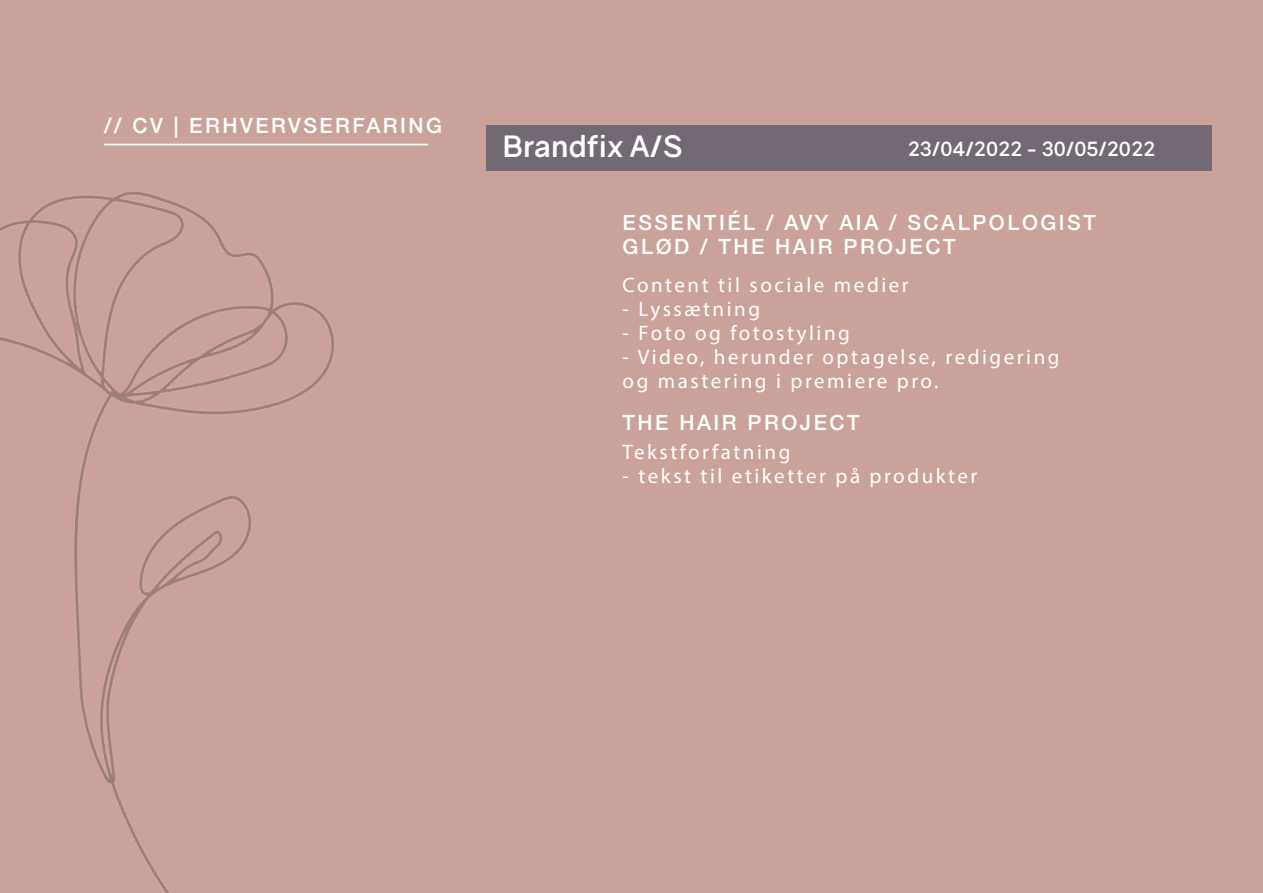
<style>
.page{position:relative;width:1263px;height:893px;background:#caa29b}
.page>*{position:absolute;margin:0;border:0;box-sizing:border-box;transform-origin:0 0}
.Rubrik{font:700 29.4px "Gravity";color:#fff}
.Kompetencer{font:21px "Myriad Pro";letter-spacing:.12em;color:#fff}
.Kompetencer-2{font:500 21px "Helvetica Neue";letter-spacing:.12em;color:#fff}
.Rubrik-2{font:700 19.5px "Gravity";color:#fff}
</style>
<div class="page">
<img style="left:0;top:125px;width:487px;height:768px">
<hr style="left:104px;top:144px;width:324px;height:1px;background:#fff">
<div style="left:487px;top:125px;width:725px;height:46px;background:#726974"></div>
<p class="Kompetencer-2" style="left:104px;top:109px;width:340px">// CV | ERHVERVSERFARING</p>
<p class="Rubrik" style="left:503px;top:128px;width:181px">Brandfix A/S</p>
<p class="Rubrik-2" style="left:908px;top:136px;width:249px">23/04/2022 - 30/05/2022</p>
<p class="Kompetencer-2" style="left:623px;top:205px;width:475px">ESSENTIÉL / AVY AIA / SCALPOLOGIST</p>
<p class="Kompetencer-2" style="left:623px;top:229px;width:334px">GLØD / THE HAIR PROJECT</p>
<p class="Kompetencer" style="left:623px;top:272px;width:288px">Content til sociale medier</p>
<p class="Kompetencer" style="left:623px;top:296px;width:139px">- Lyssætning</p>
<p class="Kompetencer" style="left:623px;top:320px;width:229px">- Foto og fotostyling</p>
<p class="Kompetencer" style="left:623px;top:344px;width:438px">- Video, herunder optagelse, redigering</p>
<p class="Kompetencer" style="left:623px;top:368px;width:317px">og mastering i premiere pro.</p>
<p class="Kompetencer-2" style="left:623px;top:405px;width:238px">THE HAIR PROJECT</p>
<p class="Kompetencer" style="left:623px;top:439px;width:169px">Tekstforfatning</p>
<p class="Kompetencer" style="left:623px;top:463px;width:356px">- tekst til etiketter på produkter</p>
</div>
